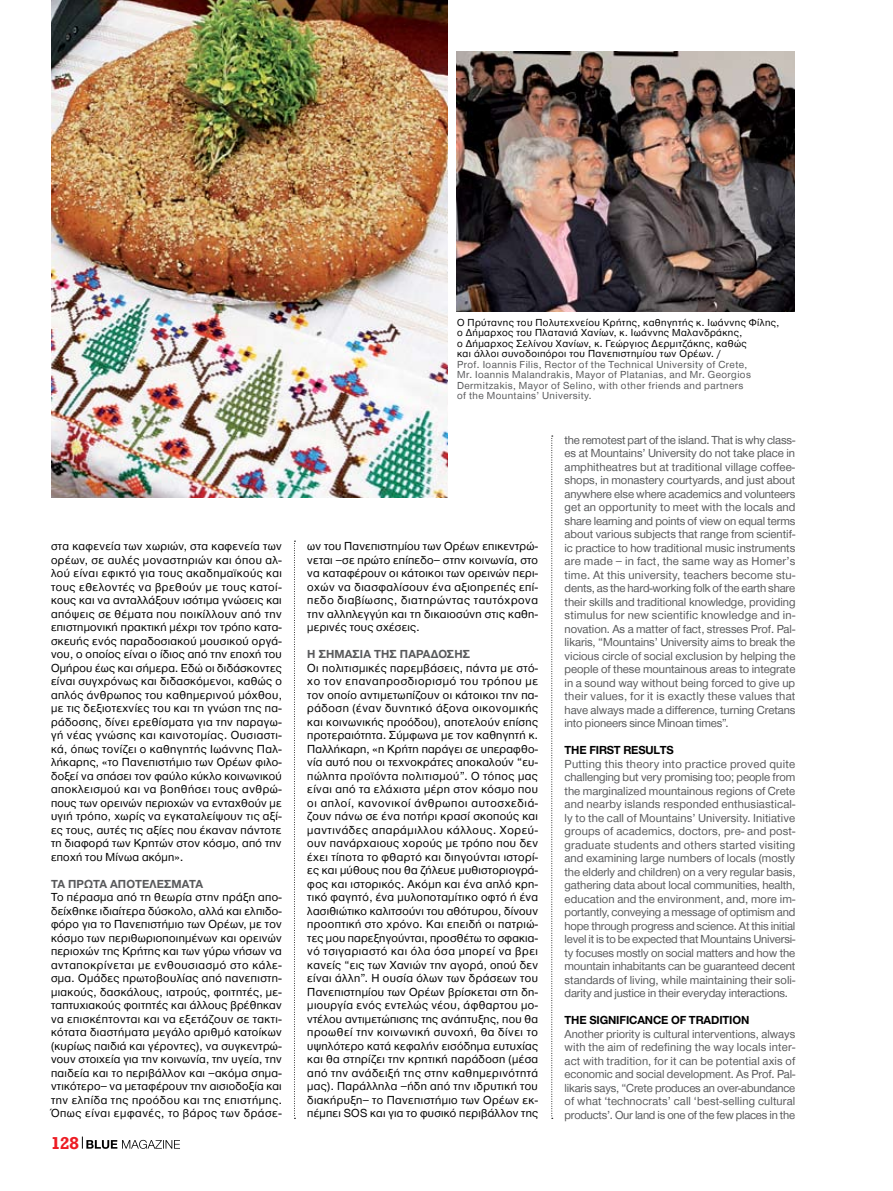
<style>
.page{position:relative;width:893px;height:1191px;background:#fff}
.page>*{position:absolute;margin:0;border:0;box-sizing:border-box;transform-origin:0 0}
.t1{font:17.7px "UB Rockwell Bold";color:#ed1c24;scale:1.07 1}
.t2{font:12px/13.5px "Helvetica Neue Greek";letter-spacing:.02em;color:#000;text-align:justify}
.t3{font:12px/13.5px "Helvetica Neue Greek";letter-spacing:-.015em;color:#58595b;text-align:justify}
.t4{font:700 12px "Helvetica Neue Greek";letter-spacing:-.01em;color:#000}
.t5{font:700 12px "Helvetica Neue Greek";letter-spacing:.01em;color:#58595b}
.t6{font:10.5px/10.5px "Helvetica Neue Greek";letter-spacing:.04em;color:#000}
.t7{font:10.5px/10.5px "Helvetica Neue Greek";letter-spacing:.04em;color:#58595b}
</style>
<div class="page">
<svg style="left:294px;top:541px;width:1px;height:578px"></svg>
<svg style="left:82px;top:1136px;width:98px;height:12px"></svg>
<img style="left:51px;top:0;width:396px;height:497px">
<svg style="left:551px;top:436px;width:2px;height:683px"></svg>
<img style="left:456px;top:51px;width:338px;height:260px">
<p class="t2" style="left:51px;top:539px;width:232px">στα καφενεία των χωριών, στα καφενεία των ορέων, σε αυλές μοναστηριών και όπου αλ&shy;λού είναι εφικτό για τους ακαδημαϊκούς και τους εθελοντές να βρεθούν με τους κατοί&shy;κους και να ανταλλάξουν ισότιμα γνώσεις και απόψεις σε θέματα που ποικίλλουν από την επιστημονική πρακτική μέχρι τον τρόπο κατα&shy;σκευής ενός παραδοσιακού μουσικού οργά&shy;νου, ο οποίος είναι ο ίδιος από την εποχή του Ομήρου έως και σήμερα. Εδώ οι διδάσκοντες είναι συγχρόνως και διδασκόμενοι, καθώς ο απλός άνθρωπος του καθημερινού μόχθου, με τις δεξιοτεχνίες του και τη γνώση της πα&shy;ράδοσης, δίνει ερεθίσματα για την παραγω&shy;γή νέας γνώσης και καινοτομίας. Ουσιαστι&shy;κά, όπως τονίζει ο καθηγητής Ιωάννης Παλ&shy;λήκαρης, «το Πανεπιστήμιο των Ορέων φιλο&shy;δοξεί να σπάσει τον φαύλο κύκλο κοινωνικού αποκλεισμού και να βοηθήσει τους ανθρώ&shy;πους των ορεινών περιοχών να ενταχθούν με υγιή τρόπο, χωρίς να εγκαταλείψουν τις αξί&shy;ες τους, αυτές τις αξίες που έκαναν πάντοτε τη διαφορά των Κρητών στον κόσμο, από την εποχή του Μίνωα ακόμη».</p>
<p class="t5" style="left:51px;top:877px;width:154px">ΤΑ ΠΡΩΤΑ ΑΠΟΤΕΛΕΣΜΑΤΑ</p>
<p class="t2" style="left:51px;top:890px;width:232px">Το πέρασμα από τη θεωρία στην πράξη απο&shy;δείχθηκε ιδιαίτερα δύσκολο, αλλά και ελπιδο&shy;φόρο για το Πανεπιστήμιο των Ορέων, με τον κόσμο των περιθωριοποιημένων και ορεινών περιοχών της Κρήτης και των γύρω νήσων να ανταποκρίνεται με ενθουσιασμό στο κάλε&shy;σμα. Ομάδες πρωτοβουλίας από πανεπιστη&shy;μιακούς, δασκάλους, ιατρούς, φοιτητές, με&shy;ταπτυχιακούς φοιτητές και άλλους βρέθηκαν να επισκέπτονται και να εξετάζουν σε τακτι&shy;κότατα διαστήματα μεγάλο αριθμό κατοίκων (κυρίως παιδιά και γέροντες), να συγκεντρώ&shy;νουν στοιχεία για την κοινωνία, την υγεία, την παιδεία και το περιβάλλον και –ακόμα σημα&shy;ντικότερο– να μεταφέρουν την αισιοδοξία και την ελπίδα της προόδου και της επιστήμης.<br>Όπως είναι εμφανές, το βάρος των δράσε-</p>
<h1 class="t1" style="left:51px;top:1132px;width:28px">128</h1>
<p class="t6" style="left:457px;top:317px;width:324px">Ο Πρύτανης του Πολυτεχνείου Κρήτης, καθηγητής κ. Ιωάννης Φίλης, ο Δήμαρχος του Πλατανιά Χανίων, κ. Ιωάννης Μαλανδράκης,<br>ο Δήμαρχος Σελίνου Χανίων, κ. Γεώργιος Δερμιτζάκης, καθώς<br>και άλλοι συνοδοιπόροι του Πανεπιστημίου των Ορέων. /</p>
<p class="t7" style="left:457px;top:359px;width:295px">Prof. Ioannis Filis, Rector of the Technical University of Crete, Mr. Ioannis Malandrakis, Mayor of Platanias, and Mr. Georgios Dermitzakis, Mayor of Selino, with other friends and partners of the Mountains’ University.</p>
<p class="t2" style="left:307px;top:539px;width:232px">ων του Πανεπιστημίου των Ορέων επικεντρώ&shy;νεται –σε πρώτο επίπεδο– στην κοινωνία, στο να καταφέρουν οι κάτοικοι των ορεινών περι&shy;οχών να διασφαλίσουν ένα αξιοπρεπές επί&shy;πεδο διαβίωσης, διατηρώντας ταυτόχρονα την αλληλεγγύη και τη δικαιοσύνη στις καθη&shy;μερινές τους σχέσεις.</p>
<p class="t5" style="left:307px;top:648px;width:156px">Η ΣΗΜΑΣΙΑ ΤΗΣ ΠΑΡΑΔΟΣΗΣ</p>
<p class="t2" style="left:307px;top:661px;width:232px">Οι πολιτισμικές παρεμβάσεις, πάντα με στό&shy;χο τον επαναπροσδιορισμό του τρόπου με τον οποίο αντιμετωπίζουν οι κάτοικοι την πα&shy;ράδοση (έναν δυνητικό άξονα οικονομικής και κοινωνικής προόδου), αποτελούν επίσης προτεραιότητα. Σύμφωνα με τον καθηγητή κ.<br>Παλλήκαρη, «η Κρήτη παράγει σε υπεραφθο&shy;νία αυτό που οι τεχνοκράτες αποκαλούν “ευ&shy;πώλητα προϊόντα πολιτισμού”. Ο τόπος μας είναι από τα ελάχιστα μέρη στον κόσμο που οι απλοί, κανονικοί άνθρωποι αυτοσχεδιά&shy;ζουν πάνω σε ένα ποτήρι κρασί σκοπούς και μαντινάδες απαράμιλλου κάλλους. Χορεύ&shy;ουν πανάρχαιους χορούς με τρόπο που δεν έχει τίποτα το φθαρτό και διηγούνται ιστορί&shy;ες και μύθους που θα ζήλευε μυθιστοριογρά&shy;φος και ιστορικός. Ακόμη και ένα απλό κρη&shy;τικό φαγητό, ένα μυλοποταμίτικο οφτό ή ένα λασιθιώτικο καλιτσούνι του αθότυρου, δίνουν προοπτική στο χρόνο. Και επειδή οι πατριώ&shy;τες μου παρεξηγούνται, προσθέτω το σφακια&shy;νό τσιγαριαστό και όλα όσα μπορεί να βρει κανείς “εις των Χανιών την αγορά, οπού δεν είναι άλλη”. Η ουσία όλων των δράσεων του Πανεπιστημίου των Ορέων βρίσκεται στη δη&shy;μιουργία ενός εντελώς νέου, άφθαρτου μο&shy;ντέλου αντιμετώπισης της ανάπτυξης, που θα προωθεί την κοινωνική συνοχή, θα δίνει το υψηλότερο κατά κεφαλήν εισόδημα ευτυχίας και θα στηρίζει την κρητική παράδοση (μέσα από την ανάδειξή της στην καθημερινότητά μας). Παράλληλα –ήδη από την ιδρυτική του διακήρυξη– το Πανεπιστήμιο των Ορέων εκ&shy;πέμπει SOS και για το φυσικό περιβάλλον της</p>
<p class="t3" style="left:565px;top:433px;width:232px">the remotest part of the island. That is why class&shy;es at Mountains’ University do not take place in amphitheatres but at traditional village coffee&shy;shops, in monastery courtyards, and just about anywhere else where academics and volunteers get an opportunity to meet with the locals and share learning and points of view on equal terms about various subjects that range from scientif&shy;ic practice to how traditional music instruments are made – in fact, the same way as Homer’s time. At this university, teachers become stu&shy;dents, as the hard-working folk of the earth share their skills and traditional knowledge, providing stimulus for new scientific knowledge and in&shy;novation. As a matter of fact, stresses Prof. Pal&shy;likaris, “Mountains’ University aims to break the vicious circle of social exclusion by helping the people of these mountainous areas to integrate in a sound way without being forced to give up their values, for it is exactly these values that have always made a difference, turning Cretans into pioneers since Minoan times”.</p>
<p class="t4" style="left:565px;top:744px;width:111px">THE FIRST RESULTS</p>
<p class="t3" style="left:565px;top:757px;width:232px">Putting this theory into practice proved quite challenging but very promising too; people from the marginalized mountainous regions of Crete and nearby islands responded enthusiastical&shy;ly to the call of Mountains’ University. Initiative groups of academics, doctors, pre- and post&shy;graduate students and others started visiting and examining large numbers of locals (mostly the elderly and children) on a very regular basis, gathering data about local communities, health, education and the environment, and, more im&shy;portantly, conveying a message of optimism and hope through progress and science. At this initial level it is to be expected that Mountains Universi&shy;ty focuses mostly on social matters and how the mountain inhabitants can be guaranteed decent standards of living, while maintaining their soli&shy;darity and justice in their everyday interactions.</p>
<p class="t4" style="left:565px;top:1014px;width:186px">THE SIGNIFICANCE OF TRADITION</p>
<p class="t3" style="left:565px;top:1027px;width:232px">Another priority is cultural interventions, always with the aim of redefining the way locals inter&shy;act with tradition, for it can be potential axis of economic and social development. As Prof. Pal&shy;likaris says, “Crete produces an over-abundance of what ‘technocrats’ call ‘best-selling cultural products’. Our land is one of the few places in the</p>
</div>
